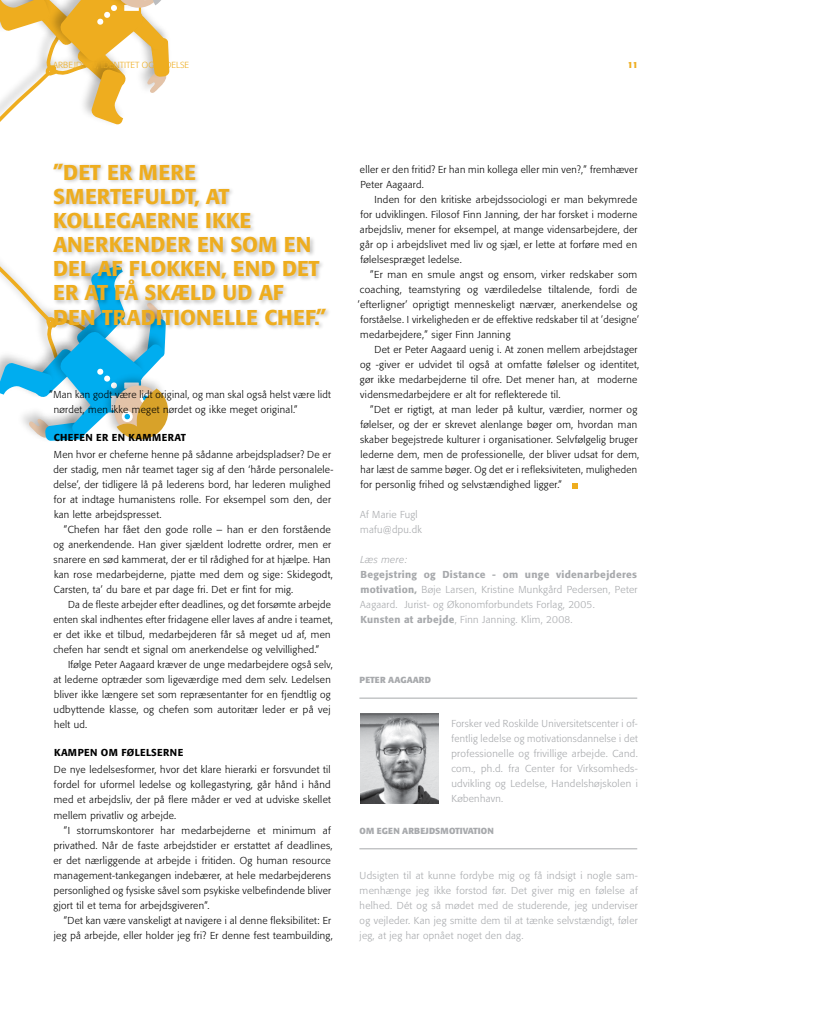
<style>
.page{position:relative;width:815px;height:1028px;background:#fff}
.page>*{position:absolute;margin:0;border:0;box-sizing:border-box;transform-origin:0 0}
.t1{font:500 21.25px/24.1px "Formata";letter-spacing:.02em;color:#eead1f}
.t2{font:300 10px/15px "Formata";letter-spacing:.03em;color:#000}
.t3{font:300 10px/15px "Formata";letter-spacing:.03em;color:#a7a9ac}
.t4{font:500 10px "Formata";letter-spacing:.05em;color:#000}
.t5{font:italic 300 10px "Formata";letter-spacing:.03em;color:#a7a9ac}
.t6{font:700 8.75px "Formata";letter-spacing:.02em;color:#a7a9ac}
.t7{font:300 8.75px "Formata";color:#eead1f}
.t8{font:700 8.75px "Formata";color:#eead1f}
.s1{font-weight:500}
</style>
<div class="page">
<svg style="left:0;top:0;width:170px;height:441px"></svg>
<svg style="left:573px;top:483px;width:5px;height:5px"></svg>
<div style="left:51px;top:161px;width:280px;height:170px;background:#000;opacity:.25"></div>
<hr style="left:359px;top:698px;width:278px;height:1px;background:#a7a9ac">
<img style="left:360px;top:713px;width:78px;height:90px">
<hr style="left:359px;top:848px;width:278px;height:1px;background:#a7a9ac">
<p class="t7" style="left:53px;top:60px;width:16px">ARBEJD</p>
<p class="t7" style="left:120px;top:60px;width:70px">TITET OG LEDE LSE</p>
<p class="t8" style="left:628px;top:60px;width:12px">11</p>
<h1 class="t1" style="left:53px;top:160px;width:21px">”DETER</h1>
<h1 class="t1" style="left:139px;top:160px;width:31px">MERE</h1>
<h1 class="t1" style="left:53px;top:184px;width:45px">SMERTE</h1>
<h1 class="t1" style="left:133px;top:184px;width:75px">FULDT, AT</h1>
<h1 class="t1" style="left:53px;top:208px;width:42px">KOLLEGAERNEIKKE<br>ANERKEN</h1>
<h1 class="t1" style="left:151px;top:232px;width:27px">DERENS</h1>
<h1 class="t1" style="left:242px;top:232px;width:45px">OM EN</h1>
<h1 class="t1" style="left:53px;top:256px;width:27px">DELA</h1>
<h1 class="t1" style="left:112px;top:256px;width:70px">F FLOKKEN</h1>
<h1 class="t1" style="left:221px;top:256px;width:84px">, ENDDET</h1>
<h1 class="t1" style="left:53px;top:281px;width:10px">ERAT</h1>
<h1 class="t1" style="left:114px;top:281px;width:171px">FÅ SKÆLDUD AF</h1>
<h1 class="t1" style="left:53px;top:305px;width:28px">DENTRA</h1>
<h1 class="t1" style="left:141px;top:305px;width:67px">DITIONELLE</h1>
<h1 class="t1" style="left:264px;top:305px;width:64px">CHEF.”</h1>
<p class="t2" style="left:54px;top:387px;width:279px;text-indent:-4px">”Man kan godt være lidt original, og man skal også helst være lidt nørdet, men ikke meget nørdet og ikke meget original.”</p>
<p class="t4" style="left:54px;top:431px;width:33px">CHEFENERENKA</p>
<p class="t4" style="left:143px;top:431px;width:27px">MMERAT</p>
<p class="t2" style="left:53px;top:447px;width:281px">Men hvor er cheferne henne på sådanne arbejdspladser? De er der stadig, men når teamet tager sig af den ‘hårde personalele&shy;delse’, der tidligere lå på lederens bord, har lederen mulighed for at indtage humanistens rolle. For eksempel som den, der kan lette arbejdspresset.</p>
<p class="t2" style="left:54px;top:522px;width:281px;text-indent:10px">”Chefen har fået den gode rolle – han er den forstående og anerkendende. Han giver sjældent lodrette ordrer, men er snarere en sød kammerat, der er til rådighed for at hjælpe. Han kan rose medarbejderne, pjatte med dem og sige: Skidegodt, Carsten, ta’ du bare et par dage fri. Det er fint for mig.</p>
<p class="t2" style="left:53px;top:597px;width:281px;text-indent:15px">Da de fleste arbejder efter deadlines, og det forsømte arbejde enten skal indhentes efter fridagene eller laves af andre i teamet, er det ikke et tilbud, medarbejderen får så meget ud af, men chefen har sendt et signal om anerkendelse og velvillighed.”</p>
<p class="t2" style="left:53px;top:657px;width:281px;text-indent:15px">Ifølge Peter Aagaard kræver de unge medarbejdere også selv, at lederne optræder som ligeværdige med dem selv. Ledelsen bliver ikke længere set som repræsentanter for en fjendtlig og udbyttende klasse, og chefen som autoritær leder er på vej helt ud.</p>
<p class="t4" style="left:54px;top:746px;width:88px">KAMPEN OM FØLELSERNE</p>
<p class="t2" style="left:54px;top:762px;width:279px;text-align:justify">De nye ledelsesformer, hvor det klare hierarki er forsvundet til fordel for uformel ledelse og kollegastyring, går hånd i hånd med et arbejdsliv, der på flere måder er ved at udviske skellet mellem privatliv og arbejde.</p>
<p class="t2" style="left:53px;top:822px;width:281px;text-indent:10px">”I storrumskontorer har medarbejderne et minimum af privathed. Når de faste arbejdstider er erstattet af deadlines, er det nærliggende at arbejde i fritiden. Og human resource management-tankegangen indebærer, at hele medarbejderens personlighed og fysiske såvel som psykiske velbefindende bliver gjort til et tema for arbejdsgiveren”.</p>
<p class="t2" style="left:54px;top:912px;width:280px;text-align:right">”Det kan være vanskeligt at navigere i al denne fleksibilitet: Er jeg på arbejde, eller holder jeg fri? Er denne fest teambuilding,</p>
<p class="t2" style="left:360px;top:162px;width:279px">eller er den fritid? Er han min kollega eller min ven?,” fremhæver<br>Peter Aagaard.</p>
<p class="t2" style="left:360px;top:192px;width:279px;text-align:justify;text-indent:15px">Inden for den kritiske arbejdssociologi er man bekymrede for udviklingen. Filosof Finn Janning, der har forsket i moderne arbejdsliv, mener for eksempel, at mange vidensarbejdere, der går op i arbejdslivet med liv og sjæl, er lette at forføre med en følelsespræget ledelse.</p>
<p class="t2" style="left:358px;top:267px;width:283px;text-indent:13px">”Er man en smule angst og ensom, virker redskaber som coaching, teamstyring og værdiledelse tiltalende, fordi de ’efterligner’ oprigtigt menneskeligt nærvær, anerkendelse og forståelse. I virkeligheden er de effektive redskaber til at ’designe’ medarbejdere,” siger Finn Janning</p>
<p class="t2" style="left:360px;top:342px;width:281px;text-indent:15px">Det er Peter Aagaard uenig i. At zonen mellem arbejdstager og -giver er udvidet til også at omfatte følelser og identitet, gør ikke medarbejderne til ofre. Det mener han, at moderne vidensmedarbejdere er alt for reflekterede til.</p>
<p class="t2" style="left:360px;top:402px;width:281px;text-indent:10px">”Det er rigtigt, at man leder på kultur, værdier, normer og følelser, og der er skrevet alenlange bøger om, hvordan man skaber begejstrede kulturer i organisationer. Selvfølgelig bruger lederne dem, men de professionelle, der bliver udsat for dem, har læst de samme bøger. Og det er i refleksiviteten, muligheden for personlig frihed og selvstændighed ligger.”</p>
<p class="t3" style="left:360px;top:507px;width:63px">Af Marie Fugl mafu@dpu.dk</p>
<p class="t5" style="left:360px;top:554px;width:48px">Læs mere:</p>
<p class="t3" style="left:360px;top:567px;width:279px"><span class="s1">BEGEJSTRING OG DISTANCE - OM UNGE VIDENARBEJDERES MOTIVATION,</span> Bøje Larsen, Kristine Munkgård Pedersen, Peter Aagaard. Jurist- og Økonomforbundets Forlag, 2005.<br><span class="s1">KUNSTEN AT ARBEJDE</span>, Finn Janning. Klim, 2008.</p>
<p class="t6" style="left:360px;top:675px;width:73px">PETER AAGAARD</p>
<p class="t3" style="left:451px;top:716px;width:188px;text-align:justify">Forsker ved Roskilde Universitetscenter i of&shy;fentlig ledelse og motivationsdannelse i det professionelle og frivillige arbejde. Cand. com., ph.d. fra Center for Virksomheds&shy;udvikling og Ledelse, Handelshøjskolen i København.</p>
<p class="t6" style="left:360px;top:825px;width:135px">OM EGEN ARBEJDSMOTIVATION</p>
<p class="t3" style="left:360px;top:867px;width:280px;text-align:justify">Udsigten til at kunne fordybe mig og få indsigt i nogle sam&shy;menhænge jeg ikke forstod før. Det giver mig en følelse af helhed. Dét og så mødet med de studerende, jeg underviser og vejleder. Kan jeg smitte dem til at tænke selvstændigt, føler jeg, at jeg har opnået noget den dag.</p>
</div>
